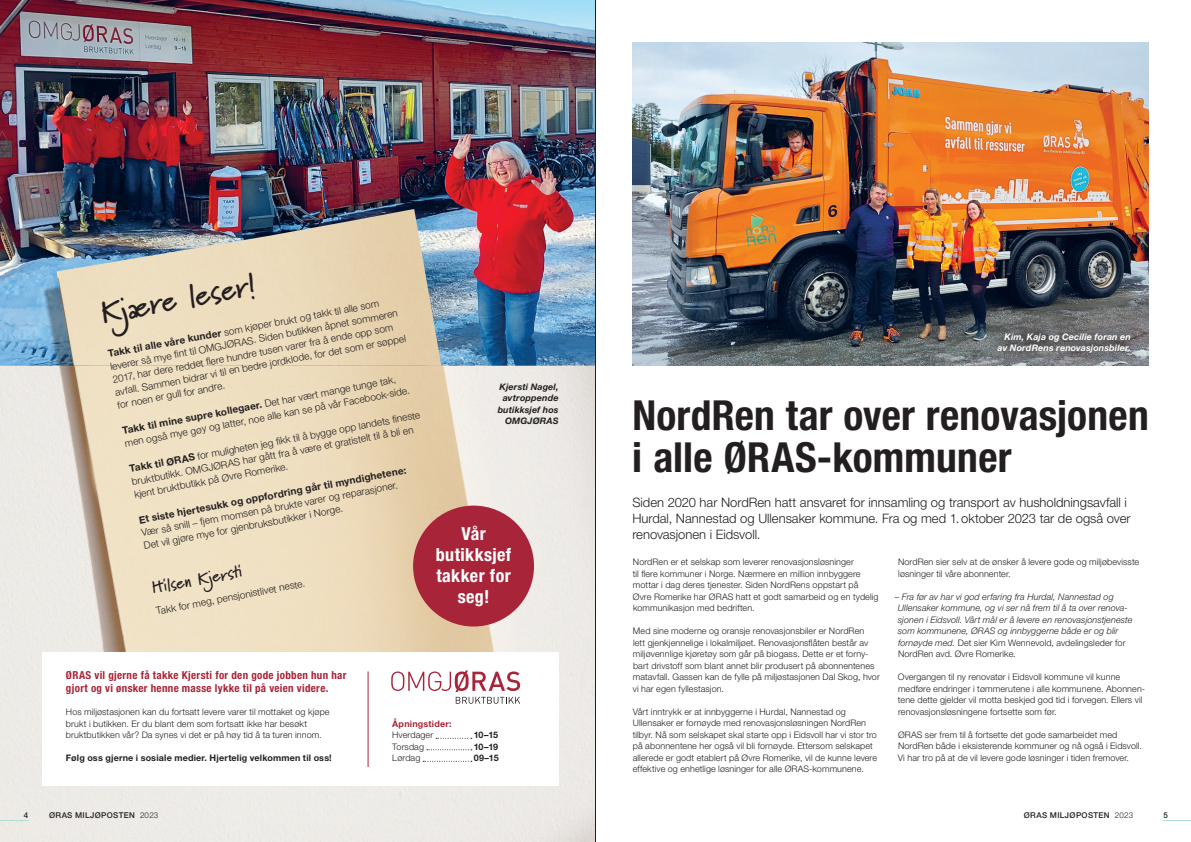
<style>
.page{position:relative;width:1191px;height:842px;background:#fff}
.page>*{position:absolute;margin:0;border:0;box-sizing:border-box;transform-origin:0 0}
.t1{font:700 condensed 41.5px/42.4px "Helvetica Neue LT Pro";letter-spacing:.005em;color:#231f20}
.t2{font:700 31px "Marydale";color:#231f20}
.t3{font:700 condensed 18px/20.7px "Helvetica Neue LT Pro";letter-spacing:.02em;color:#fff;text-align:center}
.t4{font:700 17px "Marydale";color:#231f20}
.t5{font:300 13px/16px "Helvetica Neue LT Pro";color:#231f20}
.t6{font:700 condensed 11px/13px "Helvetica Neue LT Pro";letter-spacing:.03em;color:#a82539}
.t7{font:300 10px/12.8px "Helvetica Neue LT Pro";color:#231f20}
.t8{font:700 10px "Helvetica Neue LT Pro";color:#231f20}
.t9{font:300 9px/11.5px "Helvetica Neue LT Pro";letter-spacing:.01em;color:#231f20}
.t10{font:italic 300 9px/11.5px "Helvetica Neue LT Pro";letter-spacing:.01em;color:#231f20}
.t11{font:700 9px "Helvetica Neue LT Pro";letter-spacing:.02em;color:#231f20}
.t12{font:italic 700 9px/11.5px "Helvetica Neue LT Pro";letter-spacing:.01em;color:#fff;text-align:right}
.t13{font:italic 700 9px/11.5px "Helvetica Neue LT Pro";letter-spacing:.01em;color:#231f20;text-align:right}
.t14{font:700 9px "Helvetica Neue LT Pro";letter-spacing:.02em;color:#a82539}
.t15{font:500 8px "Helvetica Neue LT Pro";letter-spacing:.04em;color:#231f20}
.s1{font-weight:700}
.s2{font-style:normal}
.s3{font-weight:300}
</style>
<div class="page">
<img style="left:0;top:0;width:595px;height:842px">
<div style="left:42px;top:224px;width:391px;height:163px;background:#231f20;opacity:.4"></div>
<img style="left:57px;top:209px;width:384px;height:157px">
<div style="left:413px;top:506px;width:121px;height:120px;background:#a82539;border-radius:50%"></div>
<svg style="left:1162px;top:820px;width:29px;height:1px"></svg>
<svg style="left:0;top:820px;width:28px;height:1px"></svg>
<div style="left:43px;top:652px;width:515px;height:133px;background:#fff"></div>
<svg style="left:436px;top:738px;width:36px;height:1px"></svg>
<svg style="left:427px;top:749px;width:45px;height:1px"></svg>
<svg style="left:423px;top:761px;width:49px;height:1px"></svg>
<img style="left:632px;top:43px;width:516px;height:323px">
<svg style="left:391px;top:670px;width:129px;height:34px"></svg>
<hr style="left:367px;top:671px;width:1px;height:96px;background:#a82539">
<div style="left:983px;top:318px;width:162px;height:49px;background:#231f20;opacity:.75"></div>
<hr style="left:595px;top:0;width:1px;height:842px;background:#231f20">
<h2 class="t2" style="left:97px;top:296px;width:159px;rotate:-11deg">Kjære leser!</h2>
<p class="t7" style="left:107px;top:349px;width:297px;rotate:-11deg"><span class="s1">Takk til alle våre kunder</span> som kjøper brukt og takk til alle som leverer så mye fi nt til OMGJØRAS. Siden butikken åpnet sommeren 2017, har dere reddet fl ere hundre tusen varer fra å ende opp som avfall. Sammen bidrar vi til en bedre jordklode, for det som er søppel for noen er gull for andre.</p>
<p class="t7" style="left:121px;top:424px;width:291px;line-height:13.5px;rotate:-11deg"><span class="s1">Takk til mine supre kollegaer.</span> Det har vært mange tunge tak, men også mye gøy og latter, noe alle kan se på vår Facebook-side.</p>
<p class="t7" style="left:128px;top:464px;width:297px;rotate:-11deg"><span class="s1">Takk til ØRAS</span> for muligheten jeg fi kk til å bygge opp landets fi neste bruktbutikk. OMGJØRAS har gått fra å være et gratistelt til å bli en kjent bruktbutikk på Øvre Romerike.</p>
<p class="t8" style="left:138px;top:515px;width:273px;rotate:-11deg">Et siste hjertesukk og oppfordring går til myndighetene:</p>
<p class="t7" style="left:140px;top:527px;width:262px;rotate:-11deg">Vær så snill – fjern momsen på brukte varer og reparasjoner.<br>Det vil gjøre mye for gjenbruksbutikker i Norge.</p>
<h3 class="t4" style="left:150px;top:578px;width:91px;rotate:-11deg">Hilsen Kjersti</h3>
<p class="t7" style="left:155px;top:605px;width:153px;rotate:-11deg">Takk for meg, pensjonistlivet neste.</p>
<p class="t13" style="left:497px;top:381px;width:62px">Kjersti Nagel, avtroppende butikksjef hos<br>OMGJØRAS</p>
<h3 class="t3" style="left:436px;top:524px;width:77px">Vår butikksjef takker for seg!</h3>
<p class="t6" style="left:66px;top:669px;width:282px">ØRAS vil gjerne få takke Kjersti for den gode jobben hun har gjort og vi ønsker henne masse lykke til på veien videre.</p>
<p class="t9" style="left:66px;top:706px;width:265px">Hos miljøstasjonen kan du fortsatt levere varer til mottaket og kjøpe brukt i butikken. Er du blant dem som fortsatt ikke har besøkt bruktbutikken vår? Da synes vi det er på høy tid å ta turen innom.</p>
<p class="t11" style="left:66px;top:752px;width:267px">Følg oss gjerne i sosiale medier. Hjertelig velkommen til oss!</p>
<p class="t14" style="left:392px;top:718px;width:61px">Åpningstider:</p>
<p class="t9" style="left:392px;top:729px;width:42px">Hverdager</p>
<p class="t11" style="left:474px;top:729px;width:26px">10–15</p>
<p class="t9" style="left:392px;top:741px;width:33px">Torsdag</p>
<p class="t11" style="left:474px;top:741px;width:26px">10–19</p>
<p class="t9" style="left:392px;top:752px;width:30px">Lørdag</p>
<p class="t11" style="left:474px;top:752px;width:26px">09–15</p>
<p class="t12" style="left:997px;top:331px;width:135px">Kim, Kaja og Cecilie foran en av NordRens renovasjonsbiler.</p>
<h1 class="t1" style="left:632px;top:394px;width:518px">NordRen tar over renovasjonen i alle ØRAS-kommuner</h1>
<h3 class="t5" style="left:632px;top:494px;width:500px">Siden 2020 har NordRen hatt ansvaret for innsamling og transport av husholdningsavfall i<br>Hurdal, Nannestad og Ullensaker kommune. Fra og med 1.oktober 2023 tar de også over renovasjonen i Eidsvoll.</h3>
<p class="t9" style="left:633px;top:556px;width:247px">NordRen er et selskap som leverer renovasjonsløsninger<br>til flere kommuner i Norge. Nærmere en million innbyggere mottar i dag deres tjenester. Siden NordRens oppstart på Øvre Romerike har ØRAS hatt et godt samarbeid og en tydelig kommunikasjon med bedriften.</p>
<p class="t9" style="left:632px;top:625px;width:249px">Med sine moderne og oransje renovasjonsbiler er NordRen<br>lett gjenkjennelige i lokalmiljøet. Renovasjonsflåten består av miljøvennlige kjøretøy som går på biogass. Dette er et forny&shy;bart drivstoff som blant annet blir produsert på abonnentenes matavfall. Gassen kan de fylle på miljøstasjonen Dal Skog, hvor vi har egen fyllestasjon.</p>
<p class="t9" style="left:632px;top:705px;width:246px">Vårt inntrykk er at innbyggerne i Hurdal, Nannestad og Ullensaker er fornøyde med renovasjonsløsningen NordRen tilbyr. Nå som selskapet skal starte opp i Eidsvoll har vi stor tro på abonnentene her også vil bli fornøyde. Ettersom selskapet allerede er godt etablert på Øvre Romerike, vil de kunne levere effektive og enhetlige løsninger for alle ØRAS-kommunene.</p>
<p class="t9" style="left:898px;top:556px;width:243px">NordRen sier selv at de ønsker å levere gode og miljøbevisste løsninger til våre abonnenter.</p>
<p class="t10" style="left:898px;top:590px;width:236px;text-indent:-3px"><span class="s2">–</span> Fra før av har vi god erfaring fra Hurdal, Nannestad og Ullensaker kommune, og vi ser nå frem til å ta over renova&shy;sjonen i Eidsvoll. Vårt mål er å levere en renovasjonstjeneste som kommunene, ØRAS og innbyggerne både er og blir fornøyde med. <span class="s2">Det sier Kim Wennevold, avdelingsleder for NordRen avd. Øvre Romerike.</span></p>
<p class="t9" style="left:898px;top:671px;width:249px">Overgangen til ny renovatør i Eidsvoll kommune vil kunne medføre endringer i tømmerutene i alle kommunene. Abonnen&shy;tene dette gjelder vil motta beskjed god tid i forvegen. Ellers vil renovasjonsløsningene fortsette som før.</p>
<p class="t9" style="left:897px;top:728px;width:246px">ØRAS ser frem til å fortsette det gode samarbeidet med<br>NordRen både i eksisterende kommuner og nå også i Eidsvoll.<br>Vi har tro på at de vil levere gode løsninger i tiden fremover.</p>
<p class="t15" style="left:24px;top:810px;width:6px">4</p>
<p class="t15" style="left:49px;top:810px;width:111px">ØRAS MILJØPOSTEN <span class="s3">2023</span></p>
<p class="t15" style="left:1023px;top:810px;width:111px">ØRAS MILJØPOSTEN <span class="s3">2023</span></p>
<p class="t15" style="left:1163px;top:810px;width:6px">5</p>
</div>
